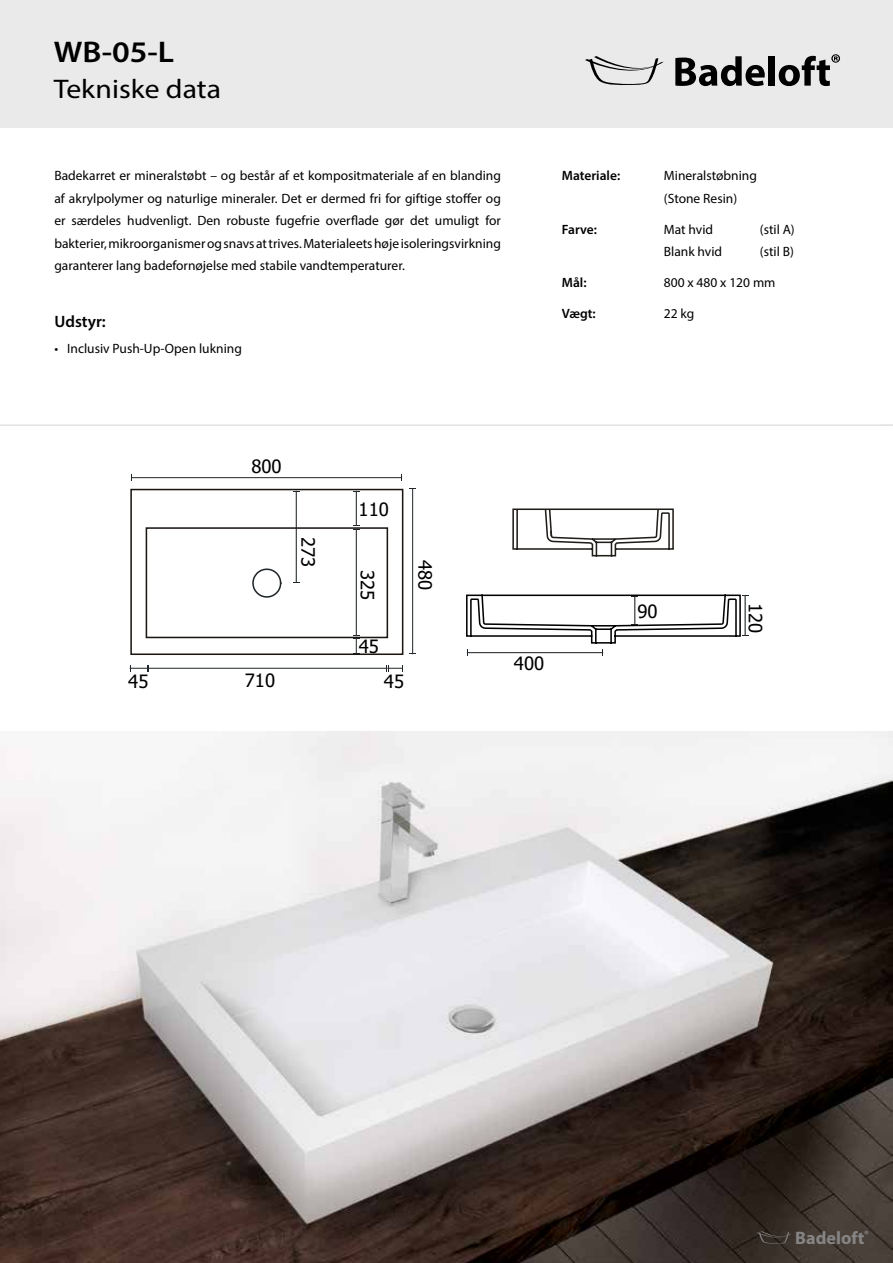
<style>
.page{position:relative;width:893px;height:1263px;background:#fff}
.page>*{position:absolute;margin:0;border:0;box-sizing:border-box;transform-origin:0 0}
.t1{font:600 30px "Myriad Pro";color:#000;scale:1.1 1}
.t2{font:27px "Myriad Pro";color:#000;scale:1.1 1}
.t3{font:18.45px "Tahoma";color:#000}
.t4{font:700 18px "Myriad Pro";color:#868585}
.t5{font:600 16.5px "Myriad Pro";color:#000}
.t6{font:13.5px/22.5px "Myriad Pro";color:#000}
.t7{font:600 13.5px "Myriad Pro";color:#000}
</style>
<div class="page">
<div style="left:0;top:0;width:893px;height:128px;background:#eaeaea"></div>
<svg style="left:675px;top:56px;width:90px;height:30px"></svg>
<div style="left:768px;top:56px;width:7px;height:30px;background:#000"></div>
<svg style="left:779px;top:54px;width:61px;height:32px"></svg>
<svg style="left:585px;top:56px;width:79px;height:29px"></svg>
<hr style="left:0;top:424px;width:893px;height:2px;background:#e3e3e3">
<img style="left:0;top:731px;width:893px;height:532px">
<hr style="left:132px;top:477px;width:270px;height:1px;background:#202629">
<hr style="left:412px;top:489px;width:1px;height:165px;background:#202629">
<hr style="left:149px;top:668px;width:238px;height:1px;background:#202629">
<svg style="left:130px;top:665px;width:19px;height:6px"></svg>
<svg style="left:386px;top:665px;width:17px;height:6px"></svg>
<svg style="left:130px;top:488px;width:274px;height:167px"></svg>
<svg style="left:251px;top:568px;width:31px;height:30px"></svg>
<hr style="left:467px;top:652px;width:136px;height:1px;background:#202629">
<svg style="left:466px;top:594px;width:282px;height:50px"></svg>
<svg style="left:512px;top:508px;width:162px;height:49px"></svg>
<svg style="left:757px;top:1231px;width:34px;height:13px"></svg>
<h1 class="t1" style="left:54px;top:32px;width:111px">WB-05-L</h1>
<h2 class="t2" style="left:54px;top:72px;width:154px">Tekniske data</h2>
<p class="t6" style="left:54px;top:164px;width:448px;text-align:justify">Badekarret er mineralstøbt – og består af et kompositmateriale af en blanding af akrylpolymer og naturlige mineraler. Det er dermed fri for giftige stoffer og er særdeles hudvenligt. Den robuste fugefrie overflade gør det umuligt for bakterier, mikroorganismer og snavs at trives. Materialeets høje isoleringsvirkning garanterer lang badefornøjelse med stabile vandtemperaturer.</p>
<p class="t5" style="left:54px;top:311px;width:53px">Udstyr:</p>
<p class="t6" style="left:54px;top:337px;width:189px">• Inclusiv Push-Up-Open lukning</p>
<p class="t7" style="left:562px;top:167px;width:60px">Materiale:</p>
<p class="t6" style="left:664px;top:164px;width:94px">Mineralstøbning (Stone Resin)</p>
<p class="t7" style="left:562px;top:221px;width:37px">Farve:</p>
<p class="t6" style="left:664px;top:218px;width:51px">Mat hvid</p>
<p class="t6" style="left:760px;top:218px;width:36px">(stil A)</p>
<p class="t6" style="left:664px;top:240px;width:60px">Blank hvid</p>
<p class="t6" style="left:760px;top:240px;width:36px">(stil B)</p>
<p class="t7" style="left:562px;top:274px;width:26px">Mål:</p>
<p class="t6" style="left:664px;top:271px;width:113px">800 x 480 x 120 mm</p>
<p class="t7" style="left:562px;top:305px;width:35px">Vægt:</p>
<p class="t6" style="left:664px;top:302px;width:32px">22 kg</p>
<h3 class="t3" style="left:251px;top:454px;width:32px">800</h3>
<h3 class="t3" style="left:320px;top:537px;width:32px;rotate:90deg">273</h3>
<h3 class="t3" style="left:128px;top:669px;width:22px">45</h3>
<h3 class="t3" style="left:245px;top:667px;width:32px">710</h3>
<h3 class="t3" style="left:359px;top:497px;width:32px">110</h3>
<h3 class="t3" style="left:380px;top:570px;width:32px;rotate:90deg">325</h3>
<h3 class="t3" style="left:438px;top:560px;width:32px;rotate:90deg">480</h3>
<h3 class="t3" style="left:359px;top:633px;width:22px">45</h3>
<h3 class="t3" style="left:384px;top:669px;width:22px">45</h3>
<h3 class="t3" style="left:514px;top:651px;width:32px">400</h3>
<h3 class="t3" style="left:637px;top:599px;width:22px">90</h3>
<h3 class="t3" style="left:768px;top:603px;width:32px;rotate:90deg">120</h3>
<h3 class="t4" style="left:795px;top:1226px;width:75px">Badeloft<sup>®</sup></h3>
</div>
